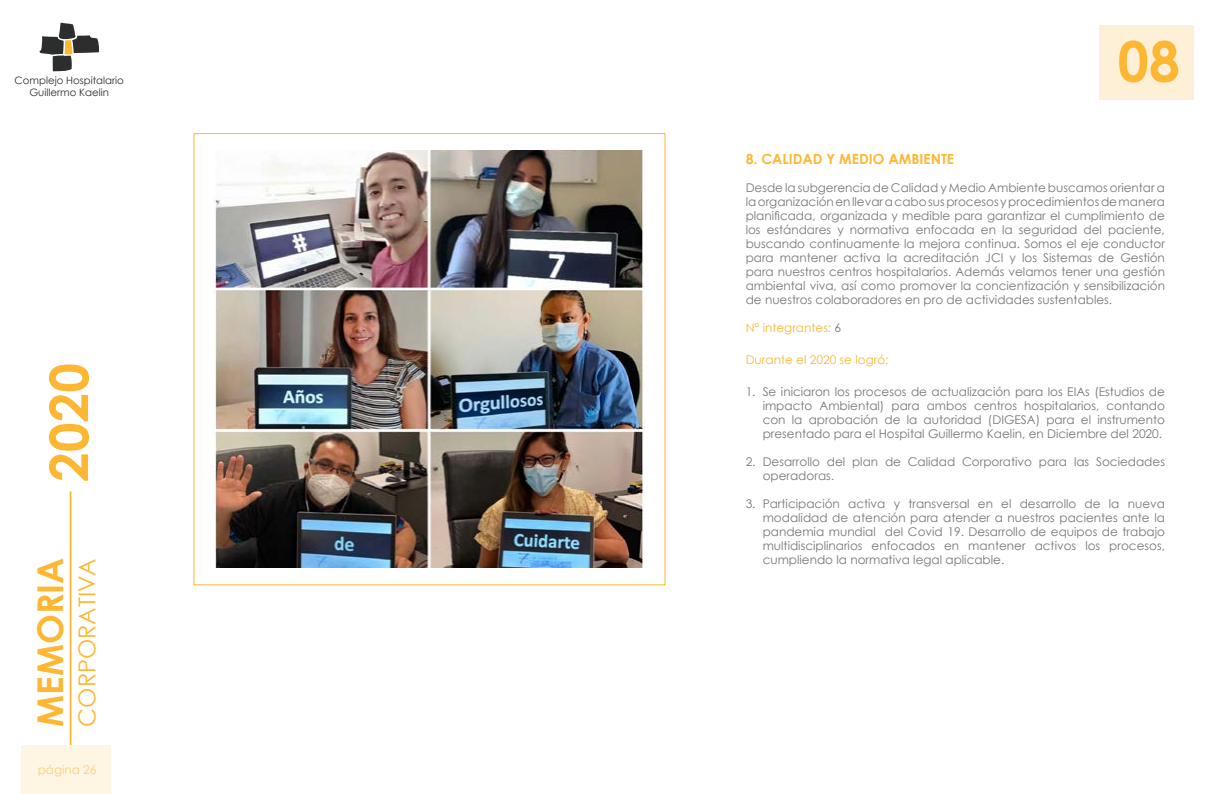
<style>
.page{position:relative;width:1219px;height:794px;background:#fff}
.page>*{position:absolute;margin:0;border:0;box-sizing:border-box;transform-origin:0 0}
.t1{font:700 55.6px "Century Gothic";color:#fdb733}
.t2{font:700 53.1px "Century Gothic";color:#fdb733}
.t3{font:700 35.5px "Century Gothic";color:#fdb733}
.t4{font:23.4px "Century Gothic";color:#fdb733}
.t5{font:700 14px "Century Gothic";color:#fdb733}
.t6{font:12px/14px "Century Gothic";color:#757679;text-align:justify}
.t7{font:12px "Century Gothic";color:#fdb733}
.t8{font:10.2px "Century Gothic";color:#2c2d2d}
.s1{color:#757679}
</style>
<div class="page">
<svg style="left:39px;top:23px;width:60px;height:49px"></svg>
<div style="left:1099px;top:25px;width:95px;height:74px;background:#fef0d7"></div>
<div style="left:21px;top:745px;width:90px;height:48px;background:#fef5e3"></div>
<hr style="left:70px;top:491px;width:1px;height:254px;background:#fdb733">
<img style="left:214px;top:150px;width:430px;height:417px">
<p class="t8" style="left:15px;top:73px;width:111px">Complejo Hospitalario</p>
<p class="t8" style="left:29px;top:85px;width:81px">Guillermo Kaelin</p>
<h2 class="t2" style="left:28px;top:482px;width:120px;rotate:-90deg">2020</h2>
<h3 class="t3" style="left:23px;top:726px;width:171px;rotate:-90deg">MEMORIA</h3>
<h3 class="t4" style="left:71px;top:726px;width:170px;rotate:-90deg">CORPORATIVA</h3>
<p class="t7" style="left:38px;top:761px;width:60px">página 26</p>
<h1 class="t1" style="left:1118px;top:19px;width:64px">08</h1>
<p class="t5" style="left:746px;top:148px;width:210px">8. CALIDAD Y MEDIO AMBIENTE</p>
<p class="t6" style="left:746px;top:180px;width:421px">Desde la subgerencia de Calidad y Medio Ambiente buscamos orientar a la organización en llevar a cabo sus procesos y procedimientos de manera planificada, organizada y medible para garantizar el cumplimiento de los estándares y normativa enfocada en la seguridad del paciente, buscando continuamente la mejora continua. Somos el eje conductor para mantener activa la acreditación JCI y los Sistemas de Gestión para nuestros centros hospitalarios. Además velamos tener una gestión ambiental viva, así como promover la concientización y sensibilización de nuestros colaboradores en pro de actividades sustentables.</p>
<p class="t7" style="left:746px;top:319px;width:97px">N° integrantes: <span class="s1">6</span></p>
<p class="t7" style="left:746px;top:351px;width:144px">Durante el 2020 se logró:</p>
<p class="t6" style="left:763px;top:384px;width:404px;text-indent:-17px">1. Se iniciaron los procesos de actualización para los EIAs (Estudios de impacto Ambiental) para ambos centros hospitalarios, contando con la aprobación de la autoridad (DIGESA) para el instrumento presentado para el Hospital Guillermo Kaelin, en Diciembre del 2020.</p>
<p class="t6" style="left:763px;top:454px;width:404px;text-indent:-17px">2. Desarrollo del plan de Calidad Corporativo para las Sociedades operadoras.</p>
<p class="t6" style="left:763px;top:496px;width:404px;text-indent:-17px">3. Participación activa y transversal en el desarrollo de la nueva modalidad de atención para atender a nuestros pacientes ante la pandemia mundial del Covid 19. Desarrollo de equipos de trabajo multidisciplinarios enfocados en mantener activos los procesos, cumpliendo la normativa legal aplicable.</p>
</div>
